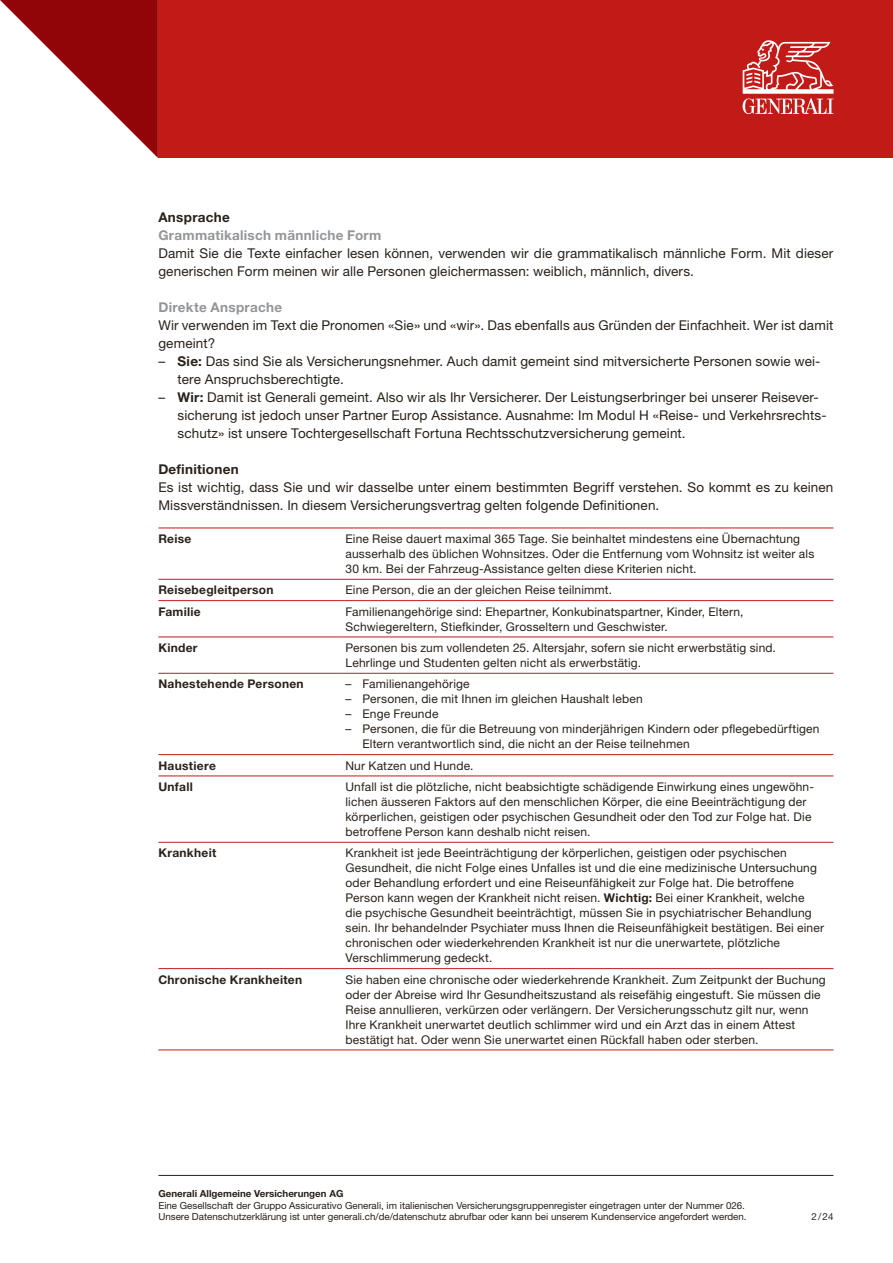
<style>
.page{position:relative;width:893px;height:1263px;background:#fff}
.page>*{position:absolute;margin:0;border:0;box-sizing:border-box;transform-origin:0 0}
.t1{font:13.5px/18px "Helvetica Neue LT Std";letter-spacing:.01em;color:#29211a}
.t2{font:700 13.5px "Helvetica Neue LT Std";letter-spacing:.02em;color:#939598}
.t3{font:700 13.5px "Helvetica Neue LT Std";letter-spacing:.02em;color:#29211a}
.t4{font:12px/15px "Helvetica Neue LT Std";letter-spacing:.015em;color:#29211a}
.t5{font:700 12px "Helvetica Neue LT Std";letter-spacing:.025em;color:#29211a}
.t6{font:9.75px/11.7px "Helvetica Neue LT Std";color:#29211a}
.t7{font:700 9.75px "Helvetica Neue LT Std";color:#29211a}
.s1{font-weight:700}
</style>
<div class="page">
<div style="left:158px;top:0;width:735px;height:158px;background:#c21b17"></div>
<svg style="left:742px;top:40px;width:91px;height:74px"></svg>
<svg style="left:0;top:0;width:158px;height:158px"></svg>
<hr style="left:158px;top:1175px;width:675px;height:1px;background:#29211a">
<hr style="left:158px;top:528px;width:181px;height:1px;background:#c21b17">
<hr style="left:339px;top:528px;width:494px;height:1px;background:#c21b17">
<hr style="left:158px;top:579px;width:181px;height:1px;background:#c21b17">
<hr style="left:339px;top:579px;width:494px;height:1px;background:#c21b17">
<hr style="left:158px;top:600px;width:181px;height:1px;background:#c21b17">
<hr style="left:339px;top:600px;width:494px;height:1px;background:#c21b17">
<hr style="left:158px;top:636px;width:181px;height:1px;background:#c21b17">
<hr style="left:339px;top:636px;width:494px;height:1px;background:#c21b17">
<hr style="left:158px;top:673px;width:181px;height:1px;background:#c21b17">
<hr style="left:339px;top:673px;width:494px;height:1px;background:#c21b17">
<hr style="left:158px;top:754px;width:181px;height:1px;background:#c21b17">
<hr style="left:339px;top:754px;width:494px;height:1px;background:#c21b17">
<hr style="left:158px;top:775px;width:181px;height:1px;background:#c21b17">
<hr style="left:339px;top:775px;width:494px;height:1px;background:#c21b17">
<hr style="left:158px;top:842px;width:181px;height:1px;background:#c21b17">
<hr style="left:339px;top:842px;width:494px;height:1px;background:#c21b17">
<hr style="left:158px;top:968px;width:181px;height:1px;background:#c21b17">
<hr style="left:339px;top:968px;width:494px;height:1px;background:#c21b17">
<hr style="left:158px;top:1049px;width:181px;height:1px;background:#c21b17">
<hr style="left:339px;top:1049px;width:494px;height:1px;background:#c21b17">
<p class="t3" style="left:158px;top:208px;width:73px">Ansprache</p>
<p class="t2" style="left:158px;top:226px;width:224px">Grammatikalisch männliche Form</p>
<p class="t1" style="left:158px;top:244px;width:676px">Damit Sie die Texte einfacher lesen können, verwenden wir die grammatikalisch männliche Form. Mit dieser generischen Form meinen wir alle Personen gleichermassen: weiblich, männlich, divers.</p>
<p class="t2" style="left:158px;top:298px;width:125px">Direkte Ansprache</p>
<p class="t1" style="left:158px;top:316px;width:676px">Wir verwenden im Text die Pronomen «Sie» und «wir». Das ebenfalls aus Gründen der Einfachheit. Wer ist damit gemeint?</p>
<p class="t1" style="left:178px;top:352px;width:644px;text-indent:-19px">– <span class="s1">Sie:</span> Das sind Sie als Versicherungsnehmer. Auch damit gemeint sind mitversicherte Personen sowie wei&shy;tere Anspruchsberechtigte.</p>
<p class="t1" style="left:178px;top:388px;width:651px;text-indent:-19px">– <span class="s1">Wir:</span> Damit ist Generali gemeint. Also wir als Ihr Versicherer. Der Leistungserbringer bei unserer Reisever&shy;sicherung ist jedoch unser Partner Europ Assistance. Ausnahme: Im Modul H «Reise- und Verkehrsrechts&shy;schutz» ist unsere Tochtergesellschaft Fortuna Rechtsschutzversicherung gemeint.</p>
<p class="t3" style="left:158px;top:460px;width:82px">Definitionen</p>
<p class="t1" style="left:158px;top:478px;width:677px">Es ist wichtig, dass Sie und wir dasselbe unter einem bestimmten Begriff verstehen. So kommt es zu keinen<br>Missverständnissen. In diesem Versicherungsvertrag gelten folgende Definitionen.</p>
<p class="t5" style="left:158px;top:531px;width:34px">Reise</p>
<p class="t4" style="left:345px;top:531px;width:470px">Eine Reise dauert maximal 365 Tage. Sie beinhaltet mindestens eine Übernachtung ausserhalb des üblichen Wohnsitzes. Oder die Entfernung vom Wohnsitz ist weiter als<br>30 km. Bei der Fahrzeug-Assistance gelten diese Kriterien nicht.</p>
<p class="t5" style="left:158px;top:582px;width:117px">Reisebegleitperson</p>
<p class="t4" style="left:345px;top:582px;width:268px">Eine Person, die an der gleichen Reise teilnimmt.</p>
<p class="t5" style="left:158px;top:604px;width:44px">Familie</p>
<p class="t4" style="left:345px;top:604px;width:399px">Familienangehörige sind: Ehepartner, Konkubinatspartner, Kinder, Eltern,<br>Schwiegereltern, Stiefkinder, Grosseltern und Geschwister.</p>
<p class="t5" style="left:158px;top:640px;width:41px">Kinder</p>
<p class="t4" style="left:345px;top:640px;width:432px">Personen bis zum vollendeten 25. Altersjahr, sofern sie nicht erwerbstätig sind.<br>Lehrlinge und Studenten gelten nicht als erwerbstätig.</p>
<p class="t5" style="left:158px;top:676px;width:147px">Nahestehende Personen</p>
<p class="t4" style="left:345px;top:676px;width:126px">– Familienangehörige</p>
<p class="t4" style="left:345px;top:691px;width:299px">– Personen, die mit Ihnen im gleichen Haushalt leben</p>
<p class="t4" style="left:345px;top:706px;width:94px">– Enge Freunde</p>
<p class="t4" style="left:362px;top:721px;width:459px;text-indent:-17px">– Personen, die für die Betreuung von minderjährigen Kindern oder pflegebedürftigen<br>Eltern verantwortlich sind, die nicht an der Reise teilnehmen</p>
<p class="t5" style="left:158px;top:758px;width:59px">Haustiere</p>
<p class="t4" style="left:345px;top:758px;width:129px">Nur Katzen und Hunde.</p>
<p class="t5" style="left:158px;top:779px;width:36px">Unfall</p>
<p class="t4" style="left:345px;top:779px;width:470px">Unfall ist die plötzliche, nicht beabsichtigte schädigende Einwirkung eines ungewöhn&shy;lichen äusseren Faktors auf den menschlichen Körper, die eine Beeinträchtigung der körperlichen, geistigen oder psychischen Gesundheit oder den Tod zur Folge hat. Die betroffene Person kann deshalb nicht reisen.</p>
<p class="t5" style="left:158px;top:845px;width:59px">Krankheit</p>
<p class="t4" style="left:345px;top:845px;width:480px">Krankheit ist jede Beeinträchtigung der körperlichen, geistigen oder psychischen Gesundheit, die nicht Folge eines Unfalles ist und die eine medizinische Untersuchung oder Behandlung erfordert und eine Reiseunfähigkeit zur Folge hat. Die betroffene Person kann wegen der Krankheit nicht reisen. <span class="s1">Wichtig:</span> Bei einer Krankheit, welche<br>die psychische Gesundheit beeinträchtigt, müssen Sie in psychiatrischer Behandlung sein. Ihr behandelnder Psychiater muss Ihnen die Reiseunfähigkeit bestätigen. Bei einer chronischen oder wiederkehrenden Krankheit ist nur die unerwartete, plötzliche Verschlimmerung gedeckt.</p>
<p class="t5" style="left:158px;top:972px;width:145px">Chronische Krankheiten</p>
<p class="t4" style="left:345px;top:972px;width:482px">Sie haben eine chronische oder wiederkehrende Krankheit. Zum Zeitpunkt der Buchung oder der Abreise wird Ihr Gesundheitszustand als reisefähig eingestuft. Sie müssen die Reise annullieren, verkürzen oder verlängern. Der Versicherungsschutz gilt nur, wenn Ihre Krankheit unerwartet deutlich schlimmer wird und ein Arzt das in einem Attest bestätigt hat. Oder wenn Sie unerwartet einen Rückfall haben oder sterben.</p>
<p class="t7" style="left:158px;top:1187px;width:187px">Generali Allgemeine Versicherungen AG</p>
<p class="t6" style="left:158px;top:1199px;width:590px">Eine Gesellschaft der Gruppo Assicurativo Generali, im italienischen Versicherungsgruppenregister eingetragen unter der Nummer 026.<br>Unsere Datenschutzerklärung ist unter generali.ch/de/datenschutz abrufbar oder kann bei unserem Kundenservice angefordert werden.</p>
<p class="t6" style="left:811px;top:1211px;width:23px">2/24</p>
</div>
